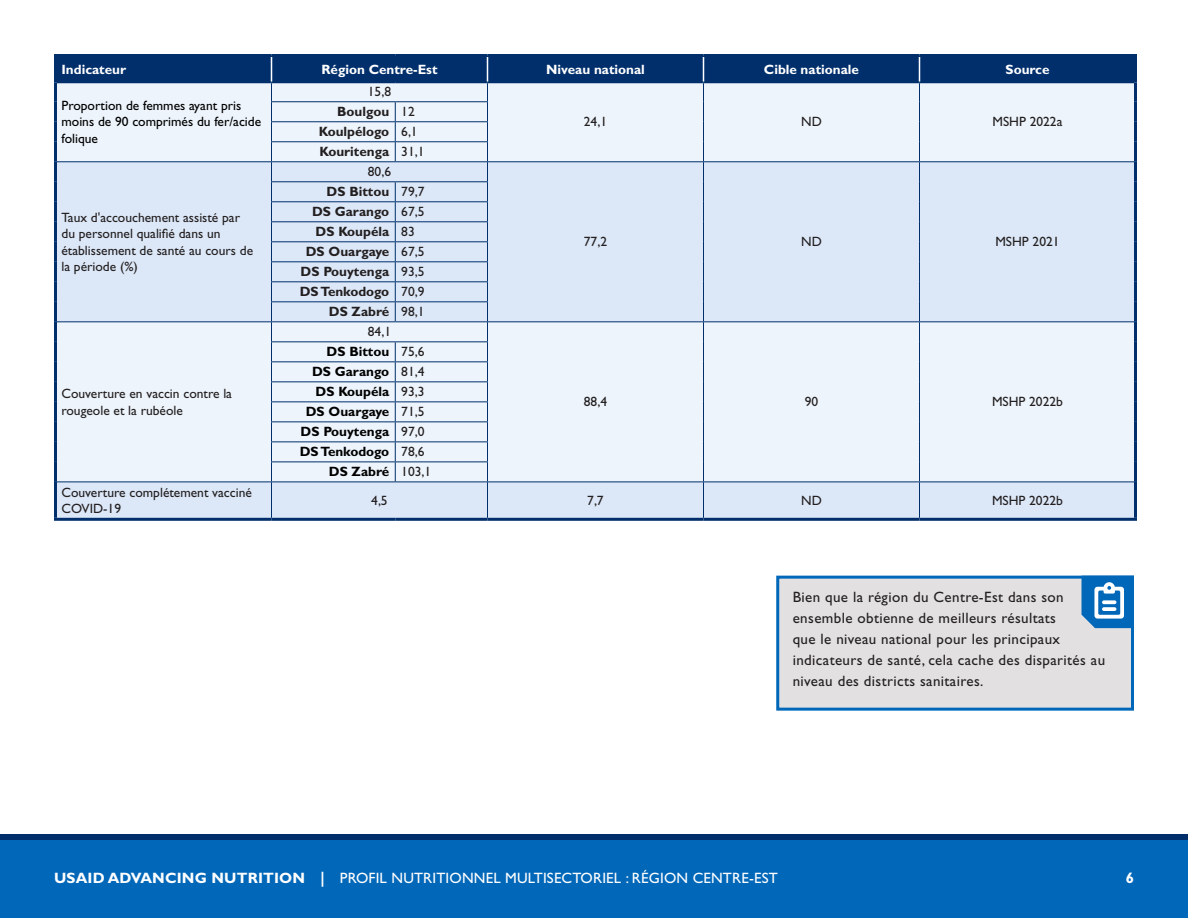
<style>
.page{position:relative;width:1188px;height:918px;background:#fff}
.page>*{position:absolute;margin:0;border:0;box-sizing:border-box;transform-origin:0 0}
.t1{font:15px/21px "Gill Sans Std";letter-spacing:.025em;color:#231f20}
.t2{font:15px "Gill Sans Std";letter-spacing:.01em;color:#fff}
.t3{font:700 15px "Gill Sans Std";color:#fff}
.t4{font:13.5px/16.2px "Gill Sans Std";color:#231f20}
.t5{font:700 13.5px "Gill Sans Std";color:#231f20}
.t6{font:700 13.5px "Gill Sans Std";color:#000}
.t7{font:13.5px/16.2px "Gill Sans Std";color:#000}
.t8{font:700 13.5px "Gill Sans Std";color:#fff}
.s1{font-weight:700}
</style>
<div class="page">
<div style="left:0;top:837px;width:1188px;height:81px;background:#0067b9"></div>
<div style="left:0;top:834px;width:1188px;height:6px;background:#002f6c"></div>
<div style="left:57px;top:483px;width:1077px;height:36px;background:#dce8f8"></div>
<hr style="left:54px;top:83px;width:3px;height:19px;background:#002f6c">
<hr style="left:1134px;top:83px;width:3px;height:19px;background:#002f6c">
<hr style="left:54px;top:102px;width:3px;height:20px;background:#002f6c">
<hr style="left:1134px;top:102px;width:3px;height:20px;background:#002f6c">
<hr style="left:54px;top:122px;width:3px;height:20px;background:#002f6c">
<hr style="left:1134px;top:122px;width:3px;height:20px;background:#002f6c">
<hr style="left:54px;top:142px;width:3px;height:20px;background:#002f6c">
<hr style="left:1134px;top:142px;width:3px;height:20px;background:#002f6c">
<hr style="left:54px;top:322px;width:3px;height:20px;background:#002f6c">
<hr style="left:1134px;top:322px;width:3px;height:20px;background:#002f6c">
<hr style="left:54px;top:342px;width:3px;height:20px;background:#002f6c">
<hr style="left:1134px;top:342px;width:3px;height:20px;background:#002f6c">
<hr style="left:54px;top:362px;width:3px;height:20px;background:#002f6c">
<hr style="left:1134px;top:362px;width:3px;height:20px;background:#002f6c">
<hr style="left:54px;top:382px;width:3px;height:20px;background:#002f6c">
<hr style="left:1134px;top:382px;width:3px;height:20px;background:#002f6c">
<hr style="left:54px;top:402px;width:3px;height:20px;background:#002f6c">
<hr style="left:1134px;top:402px;width:3px;height:20px;background:#002f6c">
<hr style="left:54px;top:422px;width:3px;height:20px;background:#002f6c">
<hr style="left:1134px;top:422px;width:3px;height:20px;background:#002f6c">
<hr style="left:54px;top:442px;width:3px;height:20px;background:#002f6c">
<hr style="left:1134px;top:442px;width:3px;height:20px;background:#002f6c">
<hr style="left:54px;top:462px;width:3px;height:20px;background:#002f6c">
<hr style="left:1134px;top:462px;width:3px;height:20px;background:#002f6c">
<hr style="left:54px;top:482px;width:3px;height:36px;background:#002f6c">
<hr style="left:1134px;top:482px;width:3px;height:36px;background:#002f6c">
<hr style="left:54px;top:518px;width:218px;height:3px;background:#002f6c">
<hr style="left:272px;top:518px;width:123px;height:3px;background:#002f6c">
<hr style="left:395px;top:518px;width:92px;height:3px;background:#002f6c">
<hr style="left:488px;top:518px;width:216px;height:3px;background:#002f6c">
<hr style="left:704px;top:518px;width:216px;height:3px;background:#002f6c">
<hr style="left:920px;top:518px;width:217px;height:3px;background:#002f6c">
<hr style="left:57px;top:482px;width:215px;height:1px;background:#002f6c">
<hr style="left:272px;top:482px;width:123px;height:1px;background:#002f6c">
<hr style="left:271px;top:482px;width:1px;height:36px;background:#002f6c">
<hr style="left:395px;top:482px;width:92px;height:1px;background:#002f6c">
<hr style="left:488px;top:482px;width:216px;height:1px;background:#002f6c">
<hr style="left:487px;top:482px;width:1px;height:36px;background:#002f6c">
<hr style="left:704px;top:482px;width:216px;height:1px;background:#002f6c">
<hr style="left:703px;top:482px;width:1px;height:36px;background:#002f6c">
<hr style="left:920px;top:482px;width:214px;height:1px;background:#002f6c">
<hr style="left:919px;top:482px;width:1px;height:36px;background:#002f6c">
<hr style="left:54px;top:54px;width:218px;height:3px;background:#002f6c">
<hr style="left:54px;top:57px;width:3px;height:25px;background:#002f6c">
<hr style="left:272px;top:54px;width:123px;height:3px;background:#002f6c">
<hr style="left:395px;top:54px;width:92px;height:3px;background:#002f6c">
<hr style="left:488px;top:54px;width:216px;height:3px;background:#002f6c">
<hr style="left:704px;top:54px;width:216px;height:3px;background:#002f6c">
<hr style="left:920px;top:54px;width:217px;height:3px;background:#002f6c">
<hr style="left:1134px;top:57px;width:3px;height:25px;background:#002f6c">
<svg style="left:56px;top:56px;width:1080px;height:426px;background:#d4e0ee"></svg>
<hr style="left:57px;top:321px;width:215px;height:1px;background:#002f6c">
<hr style="left:272px;top:321px;width:123px;height:1px;background:#002f6c">
<hr style="left:395px;top:321px;width:92px;height:1px;background:#002f6c">
<hr style="left:488px;top:321px;width:216px;height:1px;background:#002f6c">
<hr style="left:704px;top:321px;width:216px;height:1px;background:#002f6c">
<hr style="left:920px;top:321px;width:214px;height:1px;background:#002f6c">
<hr style="left:54px;top:162px;width:3px;height:20px;background:#002f6c">
<hr style="left:1134px;top:162px;width:3px;height:20px;background:#002f6c">
<hr style="left:54px;top:182px;width:3px;height:20px;background:#002f6c">
<hr style="left:1134px;top:182px;width:3px;height:20px;background:#002f6c">
<hr style="left:54px;top:202px;width:3px;height:20px;background:#002f6c">
<hr style="left:1134px;top:202px;width:3px;height:20px;background:#002f6c">
<hr style="left:54px;top:222px;width:3px;height:20px;background:#002f6c">
<hr style="left:1134px;top:222px;width:3px;height:20px;background:#002f6c">
<hr style="left:54px;top:242px;width:3px;height:20px;background:#002f6c">
<hr style="left:1134px;top:242px;width:3px;height:20px;background:#002f6c">
<hr style="left:54px;top:262px;width:3px;height:20px;background:#002f6c">
<hr style="left:1134px;top:262px;width:3px;height:20px;background:#002f6c">
<hr style="left:54px;top:282px;width:3px;height:20px;background:#002f6c">
<hr style="left:1134px;top:282px;width:3px;height:20px;background:#002f6c">
<hr style="left:54px;top:302px;width:3px;height:20px;background:#002f6c">
<hr style="left:1134px;top:302px;width:3px;height:20px;background:#002f6c">
<div style="left:778px;top:577px;width:354px;height:132px;background:#e2e0e0"></div>
<div style="left:776px;top:576px;width:358px;height:135px;border:3px solid #0067b9"></div>
<svg style="left:1082px;top:576px;width:52px;height:52px;background:#3c8ac8"></svg>
<p class="t8" style="left:62px;top:61px;width:66px">Indicateur</p>
<p class="t8" style="left:322px;top:61px;width:117px">Région Centre-Est</p>
<p class="t8" style="left:546px;top:61px;width:100px">Niveau national</p>
<p class="t8" style="left:764px;top:61px;width:97px">Cible nationale</p>
<p class="t8" style="left:1006px;top:61px;width:45px">Source</p>
<p class="t7" style="left:61px;top:98px;width:201px">Proportion de femmes ayant pris moins de 90 comprimés du fer/acide folique</p>
<p class="t4" style="left:368px;top:84px;width:25px">15,8</p>
<p class="t5" style="left:337px;top:104px;width:54px">Boulgou</p>
<p class="t4" style="left:401px;top:104px;width:15px">12</p>
<p class="t5" style="left:319px;top:124px;width:72px">Koulpélogo</p>
<p class="t4" style="left:401px;top:124px;width:18px">6,1</p>
<p class="t5" style="left:319px;top:144px;width:71px">Kouritenga</p>
<p class="t4" style="left:401px;top:144px;width:25px">31,1</p>
<p class="t4" style="left:584px;top:114px;width:25px">24,1</p>
<p class="t4" style="left:801px;top:114px;width:22px">ND</p>
<p class="t4" style="left:993px;top:114px;width:71px">MSHP 2022a</p>
<p class="t4" style="left:61px;top:210px;width:193px">Taux d'accouchement assisté par du personnel qualifié dans un établissement de santé au cours de la période (%)</p>
<p class="t4" style="left:62px;top:386px;width:172px">Couverture en vaccin contre la rougeole et la rubéole</p>
<p class="t4" style="left:368px;top:164px;width:25px">80,6</p>
<p class="t5" style="left:327px;top:184px;width:64px">DS Bittou</p>
<p class="t4" style="left:401px;top:184px;width:25px">79,7</p>
<p class="t5" style="left:312px;top:204px;width:79px">DS Garango</p>
<p class="t4" style="left:401px;top:204px;width:25px">67,5</p>
<p class="t5" style="left:316px;top:224px;width:75px">DS Koupéla</p>
<p class="t4" style="left:401px;top:224px;width:15px">83</p>
<p class="t5" style="left:306px;top:244px;width:85px">DS Ouargaye</p>
<p class="t4" style="left:401px;top:244px;width:25px">67,5</p>
<p class="t5" style="left:301px;top:264px;width:90px">DS Pouytenga</p>
<p class="t4" style="left:401px;top:264px;width:25px">93,5</p>
<p class="t5" style="left:300px;top:284px;width:91px">DS Tenkodogo</p>
<p class="t4" style="left:401px;top:284px;width:25px">70,9</p>
<p class="t5" style="left:329px;top:304px;width:62px">DS Zabré</p>
<p class="t4" style="left:401px;top:304px;width:25px">98,1</p>
<p class="t4" style="left:368px;top:324px;width:25px">84,1</p>
<p class="t6" style="left:327px;top:344px;width:64px">DS Bittou</p>
<p class="t4" style="left:401px;top:344px;width:25px">75,6</p>
<p class="t6" style="left:312px;top:364px;width:79px">DS Garango</p>
<p class="t4" style="left:401px;top:364px;width:25px">81,4</p>
<p class="t6" style="left:316px;top:384px;width:75px">DS Koupéla</p>
<p class="t4" style="left:401px;top:384px;width:25px">93,3</p>
<p class="t6" style="left:306px;top:404px;width:85px">DS Ouargaye</p>
<p class="t4" style="left:401px;top:404px;width:25px">71,5</p>
<p class="t6" style="left:301px;top:424px;width:90px">DS Pouytenga</p>
<p class="t4" style="left:401px;top:424px;width:25px">97,0</p>
<p class="t6" style="left:300px;top:444px;width:91px">DS Tenkodogo</p>
<p class="t4" style="left:401px;top:444px;width:25px">78,6</p>
<p class="t6" style="left:329px;top:464px;width:62px">DS Zabré</p>
<p class="t4" style="left:401px;top:464px;width:31px">103,1</p>
<p class="t4" style="left:584px;top:234px;width:25px">77,2</p>
<p class="t4" style="left:801px;top:234px;width:22px">ND</p>
<p class="t4" style="left:995px;top:234px;width:66px">MSHP 2021</p>
<p class="t4" style="left:584px;top:394px;width:25px">88,4</p>
<p class="t4" style="left:805px;top:394px;width:15px">90</p>
<p class="t4" style="left:992px;top:394px;width:72px">MSHP 2022b</p>
<p class="t4" style="left:62px;top:485px;width:192px">Couverture complétement vacciné<br>COVID-19</p>
<p class="t4" style="left:371px;top:493px;width:18px">4,5</p>
<p class="t4" style="left:587px;top:493px;width:18px">7,7</p>
<p class="t4" style="left:801px;top:493px;width:22px">ND</p>
<p class="t4" style="left:992px;top:493px;width:72px">MSHP 2022b</p>
<p class="t1" style="left:793px;top:587px;width:314px">Bien que la région du Centre-Est dans son ensemble obtienne de meilleurs résultats<br>que le niveau national pour les principaux indicateurs de santé, cela cache des disparités au niveau des districts sanitaires.</p>
<p class="t2" style="left:54px;top:869px;width:725px"><span class="s1">USAID ADVANCING NUTRITION |</span> PROFIL NUTRITIONNEL MULTISECTORIEL : RÉGION CENTRE-EST</p>
<p class="t3" style="left:1126px;top:869px;width:10px">6</p>
</div>
